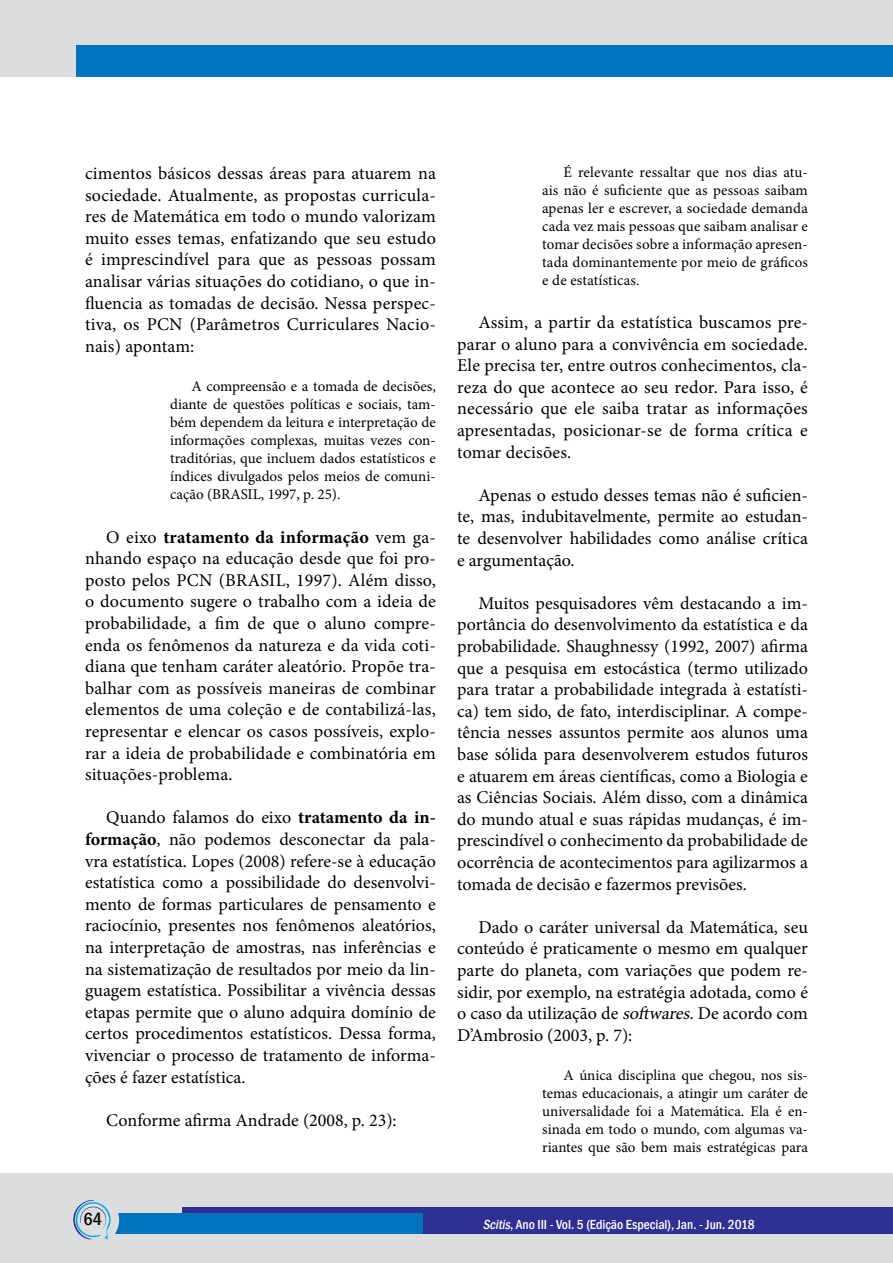
<style>
.page{position:relative;width:893px;height:1263px;background:#fff}
.page>*{position:absolute;margin:0;border:0;box-sizing:border-box;transform-origin:0 0}
.t1{font:18px/21.6px "Minion Pro";color:#000;text-align:justify}
.t2{font:500 condensed 18px "Franklin Gothic";color:#000}
.t3{font:15px/18px "Minion Pro";color:#000;text-align:justify}
.t4{font:500 condensed 13.5px "Franklin Gothic";color:#fff}
.s1{font-weight:700}
.s2{font-style:italic}
</style>
<div class="page">
<div style="left:0;top:0;width:893px;height:77px;background:#dcddde"></div>
<div style="left:77px;top:45px;width:816px;height:32px;background:#0073bc"></div>
<div style="left:0;top:1174px;width:893px;height:89px;background:#dcddde"></div>
<div style="left:182px;top:1208px;width:711px;height:26px;background:#2e3092"></div>
<div style="left:115px;top:1214px;width:308px;height:20px;background:#0073bc"></div>
<svg style="left:73px;top:1200px;width:46px;height:40px"></svg>
<p class="t1" style="left:85px;top:162px;width:352px">cimentos básicos dessas áreas para atuarem na sociedade. Atualmente, as propostas curricula&shy;res de Matemática em todo o mundo valorizam muito esses temas, enfatizando que seu estudo é imprescindível para que as pessoas possam analisar várias situações do cotidiano, o que in&shy;fluencia as tomadas de decisão. Nessa perspec&shy;tiva, os PCN (Parâmetros Curriculares Nacio&shy;nais) apontam:</p>
<p class="t3" style="left:170px;top:378px;width:267px;text-indent:21px">A compreensão e a tomada de decisões, diante de questões políticas e sociais, tam&shy;bém dependem da leitura e interpretação de informações complexas, muitas vezes con&shy;traditórias, que incluem dados estatísticos e índices divulgados pelos meios de comuni&shy;cação (BRASIL, 1997, p. 25).</p>
<p class="t1" style="left:85px;top:526px;width:352px;text-indent:21px">O eixo <span class="s1">tratamento da informação</span> vem ga&shy;nhando espaço na educação desde que foi pro&shy;posto pelos PCN (BRASIL, 1997). Além disso, o documento sugere o trabalho com a ideia de probabilidade, a fim de que o aluno compre&shy;enda os fenômenos da natureza e da vida coti&shy;diana que tenham caráter aleatório. Propõe tra&shy;balhar com as possíveis maneiras de combinar elementos de uma coleção e de contabilizá-las, representar e elencar os casos possíveis, explo&shy;rar a ideia de probabilidade e combinatória em situações-problema.</p>
<p class="t1" style="left:85px;top:807px;width:352px;text-indent:21px">Quando falamos do eixo <span class="s1">tratamento da in&shy;formação</span>, não podemos desconectar da pala&shy;vra estatística. Lopes (2008) refere-se à educação estatística como a possibilidade do desenvolvi&shy;mento de formas particulares de pensamento e raciocínio, presentes nos fenômenos aleatórios, na interpretação de amostras, nas inferências e na sistematização de resultados por meio da lin&shy;guagem estatística. Possibilitar a vivência dessas etapas permite que o aluno adquira domínio de certos procedimentos estatísticos. Dessa forma, vivenciar o processo de tratamento de informa&shy;ções é fazer estatística.</p>
<p class="t1" style="left:106px;top:1109px;width:292px">Conforme afirma Andrade (2008, p. 23):</p>
<p class="t3" style="left:542px;top:163px;width:267px;text-indent:21px">É relevante ressaltar que nos dias atu&shy;ais não é suficiente que as pessoas saibam apenas ler e escrever, a sociedade demanda cada vez mais pessoas que saibam analisar e tomar decisões sobre a informação apresen&shy;tada dominantemente por meio de gráficos e de estatísticas.</p>
<p class="t1" style="left:457px;top:311px;width:352px;text-indent:21px">Assim, a partir da estatística buscamos pre&shy;parar o aluno para a convivência em sociedade.<br>Ele precisa ter, entre outros conhecimentos, cla&shy;reza do que acontece ao seu redor. Para isso, é necessário que ele saiba tratar as informações apresentadas, posicionar-se de forma crítica e tomar decisões.</p>
<p class="t1" style="left:457px;top:484px;width:352px;text-indent:21px">Apenas o estudo desses temas não é suficien&shy;te, mas, indubitavelmente, permite ao estudan&shy;te desenvolver habilidades como análise crítica e argumentação.</p>
<p class="t1" style="left:457px;top:592px;width:352px;text-indent:21px">Muitos pesquisadores vêm destacando a im&shy;portância do desenvolvimento da estatística e da probabilidade. Shaughnessy (1992, 2007) afirma que a pesquisa em estocástica (termo utilizado para tratar a probabilidade integrada à estatísti&shy;ca) tem sido, de fato, interdisciplinar. A compe&shy;tência nesses assuntos permite aos alunos uma base sólida para desenvolverem estudos futuros e atuarem em áreas científicas, como a Biologia e as Ciências Sociais. Além disso, com a dinâmica do mundo atual e suas rápidas mudanças, é im&shy;prescindível o conhecimento da probabilidade de ocorrência de acontecimentos para agilizarmos a tomada de decisão e fazermos previsões.</p>
<p class="t1" style="left:457px;top:916px;width:352px;text-indent:21px">Dado o caráter universal da Matemática, seu conteúdo é praticamente o mesmo em qualquer parte do planeta, com variações que podem re&shy;sidir, por exemplo, na estratégia adotada, como é o caso da utilização de <span class="s2">softwares.</span>De acordo com D’Ambrosio (2003, p. 7):</p>
<p class="t3" style="left:542px;top:1067px;width:267px;text-indent:21px">A única disciplina que chegou, nos sis&shy;temas educacionais, a atingir um caráter de universalidade foi a Matemática. Ela é en&shy;sinada em todo o mundo, com algumas va&shy;riantes que são bem mais estratégicas para</p>
<p class="t2" style="left:83px;top:1207px;width:20px">64</p>
<p class="t4" style="left:483px;top:1215px;width:273px"><span class="s2">Scitis</span>, Ano III - Vol. 5 (Edição Especial), Jan. - Jun. 2018</p>
</div>
